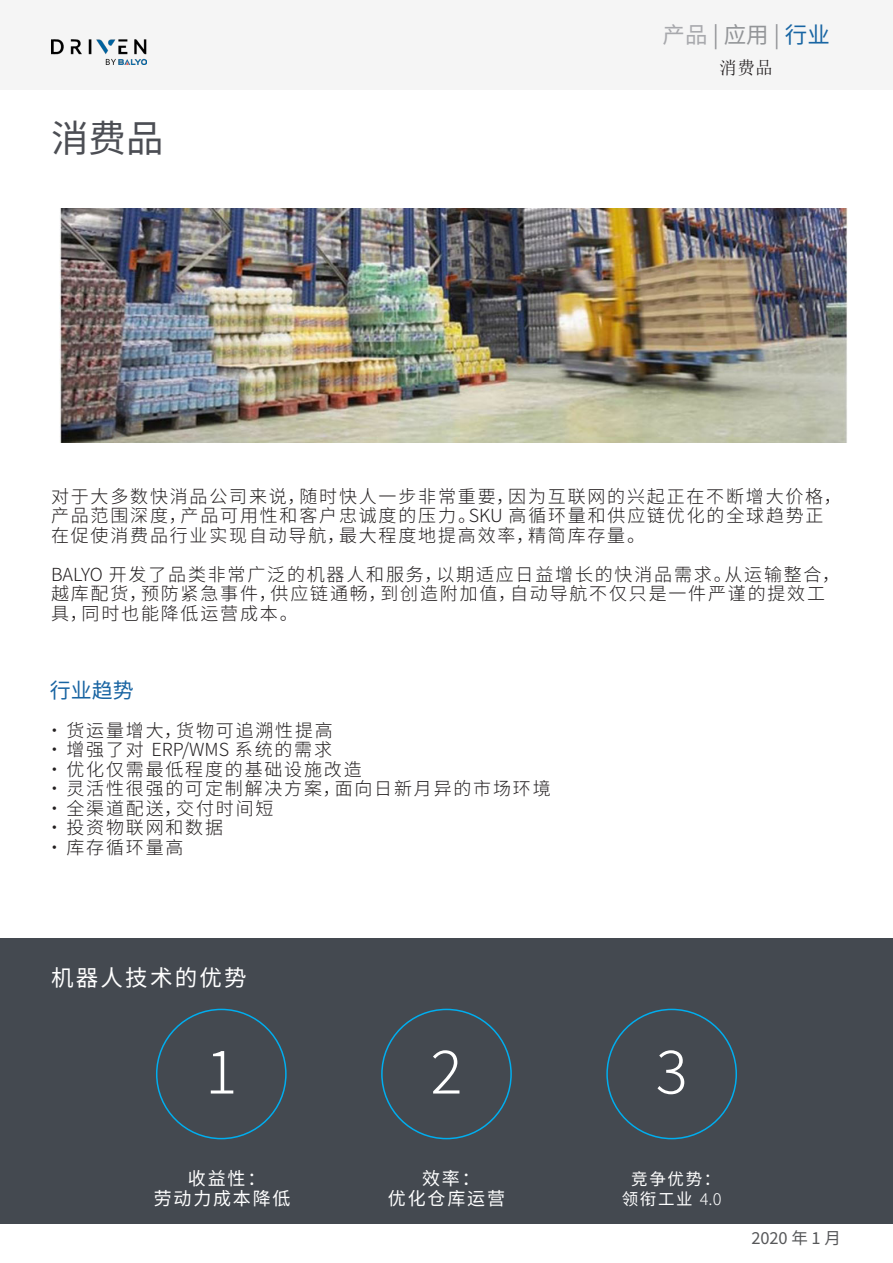
<style>
.page{position:relative;width:893px;height:1263px;background:#fff}
.page>*{position:absolute;margin:0;border:0;box-sizing:border-box;transform-origin:0 0}
.TXT_-_gros_titre{font:300 60px "Noto Sans SC";color:#fff}
.TXT_-_gros_titre-2{font:37.5px "Noto Sans SC";color:#4c4e54}
.t1{font:22.5px "Noto Sans SC";color:#939598}
.TXT_-_titre_bleu{font:22.5px "Noto Sans SC";letter-spacing:.1em;color:#fff}
.TXT_-_titre_bleu-2{font:21px "Noto Sans SC";color:#1864a2}
.TXT-courant_light{font:300 18px/19.5px "Noto Sans SC";letter-spacing:.1em;color:#231f20}
.TXT-courant_light-2{font:18px/19.5px "Noto Sans SC";letter-spacing:.1em;color:#fff;text-align:center}
.t2{font:18px "Sim Sun";color:#231f20}
.TXT-courant_light-3{font:16.5px/19.5px "Noto Sans SC";letter-spacing:.1em;color:#fff;text-align:center}
.t3{font:16.5px "Noto Sans SC";color:#57585a}
.s1{color:#a8a9ad}
.s2{color:#1865a3}
.s3{font-weight:300}
</style>
<div class="page">
<div style="left:0;top:0;width:893px;height:90px;background:#f5f5f5"></div>
<img style="left:51px;top:39px;width:96px;height:25px">
<div style="left:1px;top:938px;width:892px;height:286px;background:#444950"></div>
<img style="left:60px;top:209px;width:788px;height:234px">
<p class="TXT_-_gros_titre-2" style="left:51px;top:117px;width:114px">消费品</p>
<p class="t1" style="left:663px;top:22px;width:169px"><span class="s1">产品</span> | 应用 | <span class="s2">行业</span></p>
<p class="t2" style="left:719px;top:58px;width:55px">消费品</p>
<p class="TXT-courant_light" style="left:51px;top:487px;width:792px">对于大多数快消品公司来说，随时快人一步非常重要，因为互联网的兴起正在不断增大价格，产品范围深度，产品可用性和客户忠诚度的压力。SKU 高循环量和供应链优化的全球趋势正在促使消费品行业实现自动导航，最大程度地提高效率，精简库存量。</p>
<p class="TXT-courant_light" style="left:51px;top:565px;width:791px">BALYO 开发了品类非常广泛的机器人和服务，以期适应日益增长的快消品需求。从运输整合，越库配货，预防紧急事件，供应链通畅，到创造附加值，自动导航不仅只是一件严谨的提效工具，同时也能降低运营成本。</p>
<p class="TXT_-_titre_bleu-2" style="left:50px;top:678px;width:85px">行业趋势</p>
<p class="TXT-courant_light" style="left:45px;top:721px;width:289px">• 货运量增大，货物可追溯性提高</p>
<p class="TXT-courant_light" style="left:45px;top:740px;width:288px">• 增强了对 ERP/WMS 系统的需求</p>
<p class="TXT-courant_light" style="left:45px;top:760px;width:318px">• 优化仅需最低程度的基础设施改造</p>
<p class="TXT-courant_light" style="left:45px;top:779px;width:507px">• 灵活性很强的可定制解决方案，面向日新月异的市场环境</p>
<p class="TXT-courant_light" style="left:45px;top:799px;width:230px">• 全渠道配送，交付时间短</p>
<p class="TXT-courant_light" style="left:45px;top:818px;width:179px">• 投资物联网和数据</p>
<p class="TXT-courant_light" style="left:45px;top:838px;width:140px">• 库存循环量高</p>
<p class="TXT_-_titre_bleu" style="left:51px;top:965px;width:197px">机器人技术的优势</p>
<p class="TXT_-_gros_titre" style="left:205px;top:1038px;width:34px">1</p>
<p class="TXT-courant_light-2" style="left:154px;top:1169px;width:138px">收益性：<br>劳动力成本降低</p>
<p class="TXT_-_gros_titre" style="left:430px;top:1038px;width:34px">2</p>
<p class="TXT-courant_light-2" style="left:388px;top:1169px;width:118px">效率：<br>优化仓库运营</p>
<p class="TXT_-_gros_titre" style="left:656px;top:1038px;width:34px">3</p>
<p class="TXT-courant_light-3" style="left:622px;top:1170px;width:101px">竞争优势：领衔工业 <span class="s3">4.0</span></p>
<p class="t3" style="left:751px;top:1229px;width:91px">2020 年 1 月</p>
</div>
